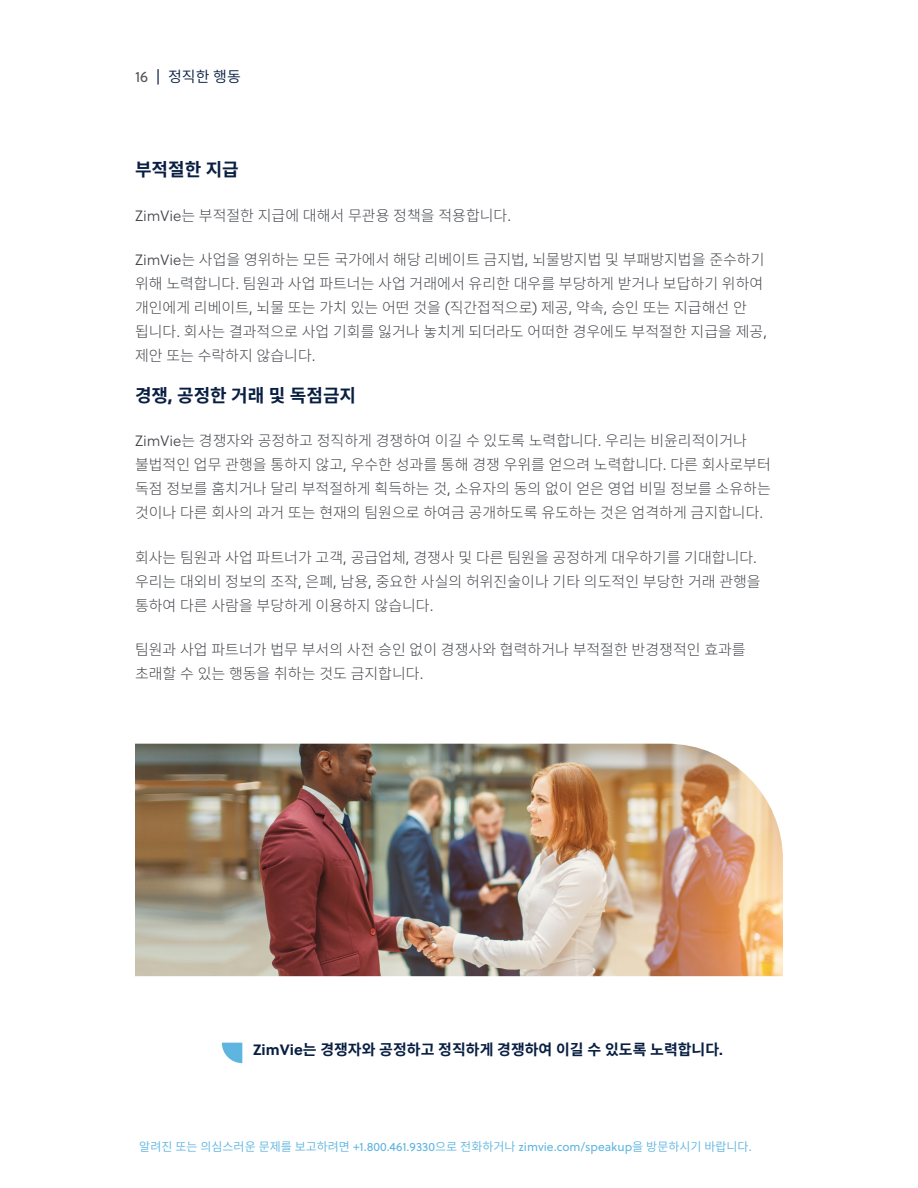
<style>
.page{position:relative;width:918px;height:1188px;background:#fff}
.page>*{position:absolute;margin:0;border:0;box-sizing:border-box;transform-origin:0 0}
.t1{font:700 18px "Noto Sans CJ Kkr";color:#091f42}
.t2{font:300 15px/24px "Noto Sans CJ Kkr";color:#45474c}
.t3{font:700 15px "Noto Sans CJ Kkr";color:#091f42}
.t4{font:600 15px "Noto Sans CJ Kkr";color:#091f42}
.t5{font:600 12px "Noto Sans CJ Kkr";color:#5eb5e0}
.s1{font-family:"Soleil";font-weight:400;color:#57585a}
.s2{font-family:"Soleil";font-weight:400}
.s3{font-family:"Soleil Lt";font-weight:400}
.s4{font-family:"Soleil"}
</style>
<div class="page">
<img style="left:135px;top:744px;width:648px;height:232px">
<svg style="left:222px;top:1043px;width:20px;height:20px"></svg>
<p class="t4" style="left:135px;top:68px;width:107px"><span class="s1">16</span> <span class="s2">|</span> 정직한 행동</p>
<p class="t1" style="left:135px;top:160px;width:105px">부적절한 지급</p>
<p class="t2" style="left:135px;top:203px;width:378px"><span class="s3">ZimVie</span>는 부적절한 지급에 대해서 무관용 정책을 적용합니다<span class="s3">.</span></p>
<p class="t2" style="left:135px;top:248px;width:634px"><span class="s3">ZimVie</span>는 사업을 영위하는 모든 국가에서 해당 리베이트 금지법<span class="s3">,</span> 뇌물방지법 및 부패방지법을 준수하기 위해 노력합니다<span class="s3">.</span> 팀원과 사업 파트너는 사업 거래에서 유리한 대우를 부당하게 받거나 보답하기 위하여 개인에게 리베이트<span class="s3">,</span> 뇌물 또는 가치 있는 어떤 것을 <span class="s3">(</span>직간접적으로<span class="s3">)</span> 제공<span class="s3">,</span> 약속<span class="s3">,</span> 승인 또는 지급해선 안 됩니다<span class="s3">.</span> 회사는 결과적으로 사업 기회를 잃거나 놓치게 되더라도 어떠한 경우에도 부적절한 지급을 제공<span class="s3">, </span>제안 또는 수락하지 않습니다<span class="s3">.</span></p>
<p class="t1" style="left:135px;top:385px;width:223px">경쟁<span class="s4">,</span> 공정한 거래 및 독점금지</p>
<p class="t2" style="left:135px;top:429px;width:637px"><span class="s3">ZimVie</span>는 경쟁자와 공정하고 정직하게 경쟁하여 이길 수 있도록 노력합니다<span class="s3">.</span> 우리는 비윤리적이거나 불법적인 업무 관행을 통하지 않고<span class="s3">,</span> 우수한 성과를 통해 경쟁 우위를 얻으려 노력합니다<span class="s3">.</span> 다른 회사로부터 독점 정보를 훔치거나 달리 부적절하게 획득하는 것<span class="s3">,</span> 소유자의 동의 없이 얻은 영업 비밀 정보를 소유하는 것이나 다른 회사의 과거 또는 현재의 팀원으로 하여금 공개하도록 유도하는 것은 엄격하게 금지합니다<span class="s3">.</span></p>
<p class="t2" style="left:135px;top:545px;width:627px">회사는 팀원과 사업 파트너가 고객<span class="s3">,</span> 공급업체<span class="s3">,</span> 경쟁사 및 다른 팀원을 공정하게 대우하기를 기대합니다<span class="s3">. </span>우리는 대외비 정보의 조작<span class="s3">,</span> 은폐<span class="s3">,</span> 남용<span class="s3">,</span> 중요한 사실의 허위진술이나 기타 의도적인 부당한 거래 관행을 통하여 다른 사람을 부당하게 이용하지 않습니다<span class="s3">.</span></p>
<p class="t2" style="left:135px;top:638px;width:612px">팀원과 사업 파트너가 법무 부서의 사전 승인 없이 경쟁사와 협력하거나 부적절한 반경쟁적인 효과를 초래할 수 있는 행동을 취하는 것도 금지합니다<span class="s3">.</span></p>
<p class="t3" style="left:253px;top:1041px;width:471px"><span class="s4">ZimVie</span>는 경쟁자와 공정하고 정직하게 경쟁하여 이길 수 있도록 노력합니다<span class="s4">.</span></p>
<p class="t5" style="left:139px;top:1140px;width:614px">알려진 또는 의심스러운 문제를 보고하려면 <span class="s2">+1.800.461.9330</span>으로 전화하거나 <span class="s2">zimvie.com/speakup</span>을 방문하시기 바랍니다<span class="s2">.</span></p>
</div>
